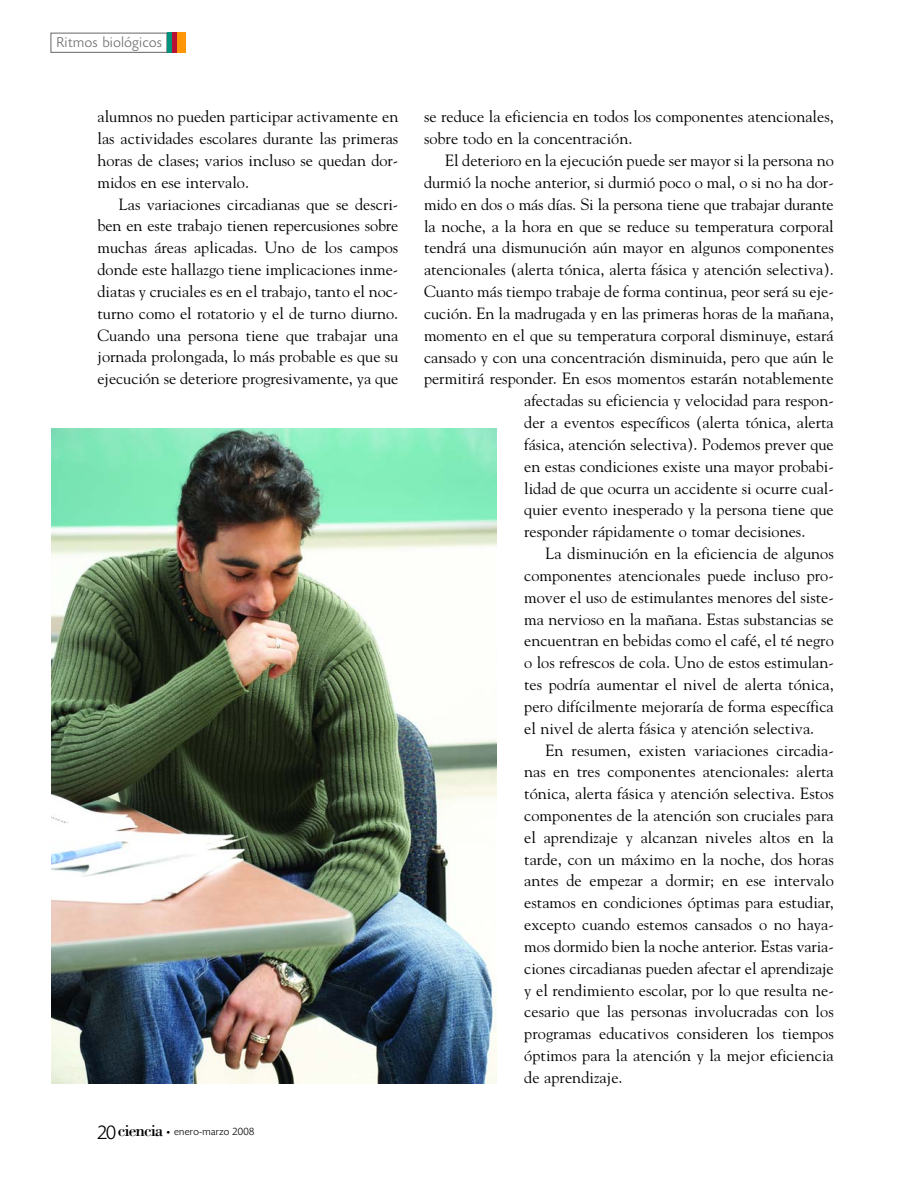
<style>
.page{position:relative;width:915px;height:1191px;background:#fff}
.page>*{position:absolute;margin:0;border:0;box-sizing:border-box;transform-origin:0 0}
.t1{font:17.25px "Bodoni";letter-spacing:-.05em;color:#000}
.t2{font:16.2px/21.8px "Goudy";color:#000;text-align:justify}
.t3{font:300 15px "Today HEF";letter-spacing:.045em;color:#666}
.t4{font:300 11.25px "Today HEF";letter-spacing:.025em;color:#000}
.s1{font-family:"Today HEF";font-weight:300;font-size:21px}
.s2{font-family:"Officina Sans";font-weight:400;font-size:7.5px}
</style>
<div class="page">
<div style="left:50px;top:33px;width:117px;height:20px;border:1px solid #666"></div>
<div style="left:176px;top:33px;width:9px;height:20px;background:#ff9608"></div>
<hr style="left:172px;top:33px;width:4px;height:20px;background:#ba1234">
<div style="left:167px;top:33px;width:5px;height:20px;background:#04947d"></div>
<img style="left:52px;top:428px;width:444px;height:655px">
<p class="t3" style="left:57px;top:36px;width:107px">Ritmos biológicos</p>
<p class="t2" style="left:97px;top:107px;width:302px">alumnos no pueden participar activamente en las actividades escolares durante las primeras horas de clases; varios incluso se quedan dor&shy;midos en ese intervalo.</p>
<p class="t2" style="left:97px;top:194px;width:302px;text-indent:21px">Las variaciones circadianas que se descri&shy;ben en este trabajo tienen repercusiones sobre muchas áreas aplicadas. Uno de los campos donde este hallazgo tiene implicaciones inme&shy;diatas y cruciales es en el trabajo, tanto el noc&shy;turno como el rotatorio y el de turno diurno.<br>Cuando una persona tiene que trabajar una jornada prolongada, lo más probable es que su ejecución se deteriore progresivamente, ya que</p>
<p class="t1" style="left:97px;top:1124px;width:67px"><span class="s1">20</span> ciencia</p>
<p class="t4" style="left:166px;top:1127px;width:89px"><span class="s2">•</span> enero-marzo 2008</p>
<p class="t2" style="left:424px;top:107px;width:411px">se reduce la eficiencia en todos los componentes atencionales, sobre todo en la concentración.</p>
<p class="t2" style="left:445px;top:151px;width:390px">El deterioro en la ejecución puede ser mayor si la persona no</p>
<p class="t2" style="left:424px;top:173px;width:411px">durmió la noche anterior, si durmió poco o mal, o si no ha dor-</p>
<p class="t2" style="left:424px;top:194px;width:411px">mido en dos o más días. Si la persona tiene que trabajar durante</p>
<p class="t2" style="left:424px;top:216px;width:411px">la noche, a la hora en que se reduce su temperatura corporal</p>
<p class="t2" style="left:424px;top:238px;width:411px">tendrá una dismunución aún mayor en algunos componentes</p>
<p class="t2" style="left:424px;top:260px;width:411px">atencionales (alerta tónica, alerta fásica y atención selectiva).</p>
<p class="t2" style="left:424px;top:282px;width:411px">Cuanto más tiempo trabaje de forma continua, peor será su eje-</p>
<p class="t2" style="left:424px;top:304px;width:411px">cución. En la madrugada y en las primeras horas de la mañana,</p>
<p class="t2" style="left:424px;top:325px;width:411px">momento en el que su temperatura corporal disminuye, estará</p>
<p class="t2" style="left:424px;top:347px;width:411px">cansado y con una concentración disminuida, pero que aún le</p>
<p class="t2" style="left:424px;top:369px;width:411px">permitirá responder. En esos momentos estarán notablemente</p>
<p class="t2" style="left:524px;top:391px;width:311px">afectadas su eficiencia y velocidad para respon-</p>
<p class="t2" style="left:524px;top:413px;width:311px">der a eventos específicos (alerta tónica, alerta</p>
<p class="t2" style="left:524px;top:434px;width:311px">fásica, atención selectiva). Podemos prever que</p>
<p class="t2" style="left:524px;top:456px;width:311px">en estas condiciones existe una mayor probabi-</p>
<p class="t2" style="left:524px;top:478px;width:311px">lidad de que ocurra un accidente si ocurre cual-</p>
<p class="t2" style="left:524px;top:500px;width:311px">quier evento inesperado y la persona tiene que</p>
<p class="t2" style="left:524px;top:522px;width:282px">responder rápidamente o tomar decisiones.</p>
<p class="t2" style="left:545px;top:544px;width:290px">La disminución en la eficiencia de algunos</p>
<p class="t2" style="left:524px;top:565px;width:311px">componentes atencionales puede incluso pro-</p>
<p class="t2" style="left:524px;top:587px;width:311px">mover el uso de estimulantes menores del siste-</p>
<p class="t2" style="left:524px;top:609px;width:311px">ma nervioso en la mañana. Estas substancias se</p>
<p class="t2" style="left:524px;top:631px;width:311px">encuentran en bebidas como el café, el té negro</p>
<p class="t2" style="left:524px;top:653px;width:311px">o los refrescos de cola. Uno de estos estimulan-</p>
<p class="t2" style="left:524px;top:675px;width:311px">tes podría aumentar el nivel de alerta tónica,</p>
<p class="t2" style="left:524px;top:696px;width:311px">pero difícilmente mejoraría de forma específica</p>
<p class="t2" style="left:524px;top:718px;width:291px">el nivel de alerta fásica y atención selectiva.</p>
<p class="t2" style="left:545px;top:740px;width:290px">En resumen, existen variaciones circadia-</p>
<p class="t2" style="left:524px;top:762px;width:311px">nas en tres componentes atencionales: alerta</p>
<p class="t2" style="left:524px;top:784px;width:311px">tónica, alerta fásica y atención selectiva. Estos</p>
<p class="t2" style="left:524px;top:805px;width:311px">componentes de la atención son cruciales para</p>
<p class="t2" style="left:524px;top:827px;width:311px">el aprendizaje y alcanzan niveles altos en la</p>
<p class="t2" style="left:524px;top:849px;width:311px">tarde, con un máximo en la noche, dos horas</p>
<p class="t2" style="left:524px;top:871px;width:311px">antes de empezar a dormir; en ese intervalo</p>
<p class="t2" style="left:524px;top:893px;width:311px">estamos en condiciones óptimas para estudiar,</p>
<p class="t2" style="left:524px;top:915px;width:311px">excepto cuando estemos cansados o no haya-</p>
<p class="t2" style="left:524px;top:936px;width:311px">mos dormido bien la noche anterior. Estas varia-</p>
<p class="t2" style="left:524px;top:958px;width:311px">ciones circadianas pueden afectar el aprendizaje</p>
<p class="t2" style="left:524px;top:980px;width:311px">y el rendimiento escolar, por lo que resulta ne-</p>
<p class="t2" style="left:524px;top:1002px;width:311px">cesario que las personas involucradas con los</p>
<p class="t2" style="left:524px;top:1024px;width:311px">programas educativos consideren los tiempos</p>
<p class="t2" style="left:524px;top:1045px;width:311px">óptimos para la atención y la mejor eficiencia</p>
<p class="t2" style="left:524px;top:1067px;width:100px">de aprendizaje.</p>
</div>
